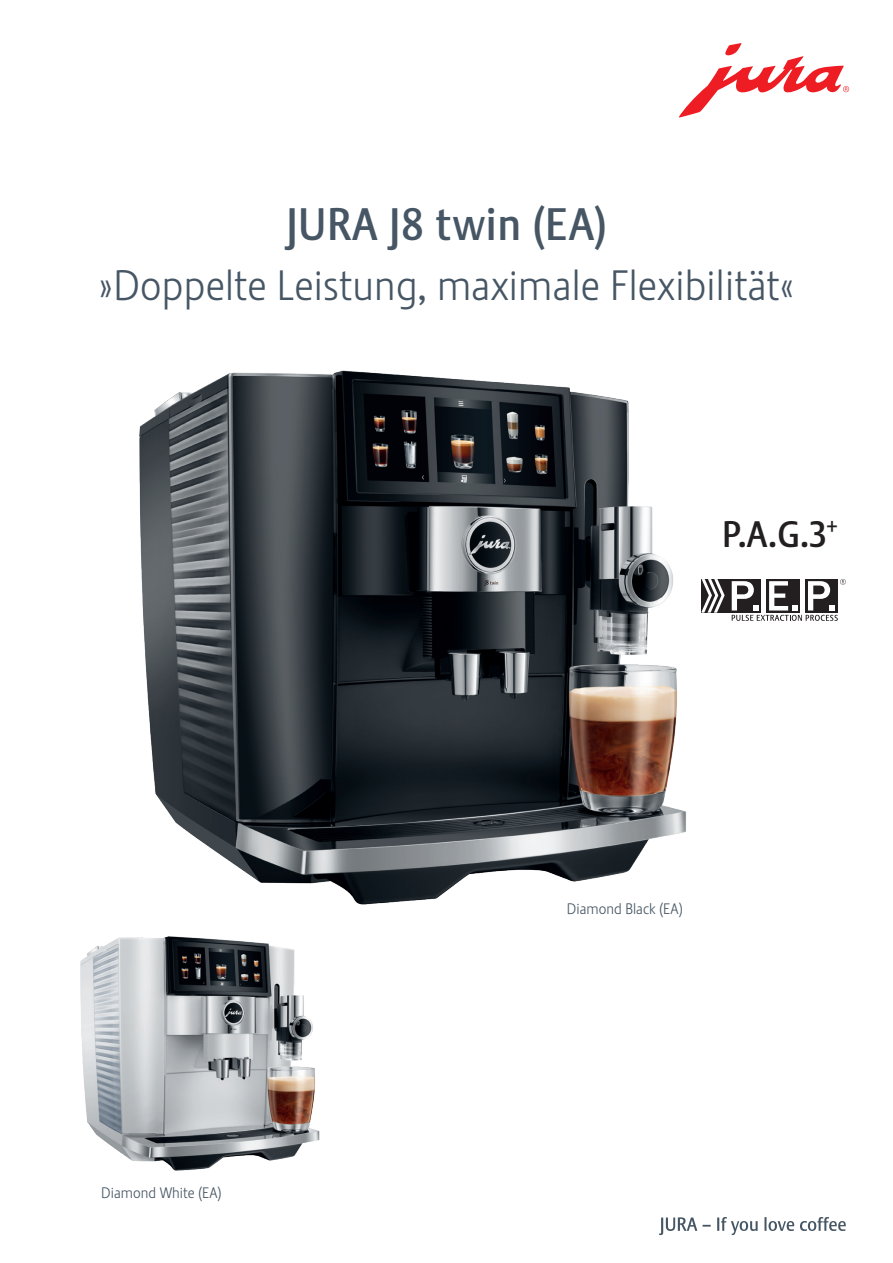
<style>
.page{position:relative;width:893px;height:1263px;background:#fff}
.page>*{position:absolute;margin:0;border:0;box-sizing:border-box;transform-origin:0 0}
.t1{font:500 45px "Stalemate LF";letter-spacing:.01em;color:#465664}
.t2{font:300 42px "Stalemate LF";letter-spacing:.005em;color:#465664}
.t3{font:500 36.45px "Stalemate LF";color:#231f20}
.t4{font:300 15px "Stalemate LF";color:#465664}
</style>
<div class="page">
<img style="left:80px;top:945px;width:240px;height:226px">
<img style="left:106px;top:370px;width:596px;height:617px">
<svg style="left:679px;top:43px;width:170px;height:74px"></svg>
<div style="left:702px;top:579px;width:59px;height:34px;background:#231f20"></div>
<svg style="left:702px;top:579px;width:23px;height:34px"></svg>
<svg style="left:732px;top:579px;width:114px;height:42px"></svg>
<svg style="left:659px;top:1217px;width:187px;height:18px"></svg>
<p class="t1" style="left:286px;top:197px;width:322px">JURA J8 twin (EA)</p>
<p class="t2" style="left:99px;top:260px;width:696px">»Doppelte Leistung, maximale Flexibilität«</p>
<p class="t4" style="left:101px;top:1184px;width:122px">Diamond White (EA)</p>
<p class="t3" style="left:722px;top:512px;width:117px">P.A.G.3<sup>+</sup></p>
<p class="t4" style="left:567px;top:900px;width:117px">Diamond Black (EA)</p>
</div>
